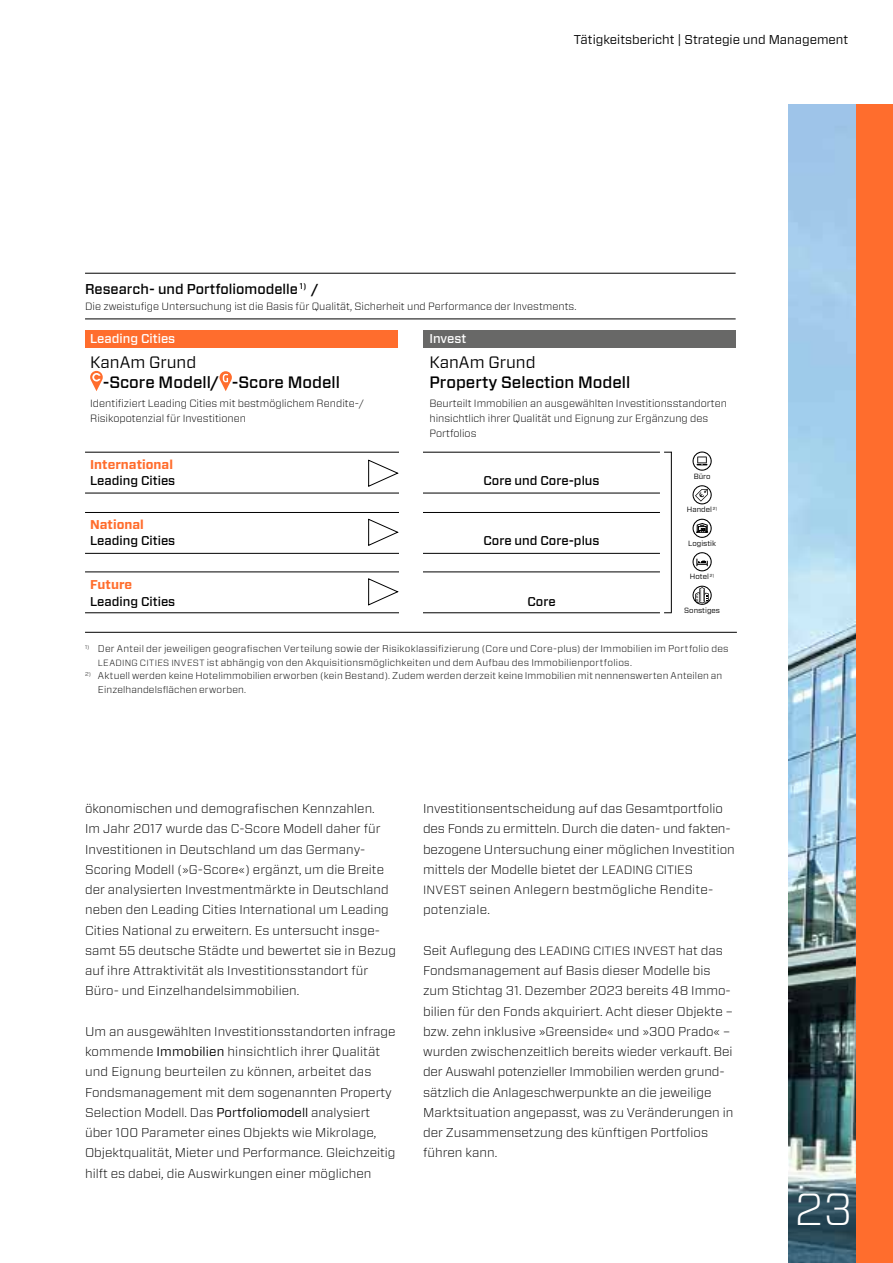
<style>
.page{position:relative;width:893px;height:1263px;background:#fff}
.page>*{position:absolute;margin:0;border:0;box-sizing:border-box;transform-origin:0 0}
.t1{font:300 45px "Forza";color:#fff}
.t2{font:500 16.5px "Forza";color:#000}
.t3{font:16.5px "Forza";color:#000}
.t4{font:500 14.25px "Forza";color:#000}
.t5{font:300 12.75px/20.2px "Forza";color:#000}
.t6{font:500 12.75px "Forza";color:#000}
.t7{font:12.75px "Forza";color:#000}
.t8{font:700 12.75px "Forza";color:#ff6d2d}
.t9{font:500 12.75px "Forza";color:#fff}
.t10{font:300 10.5px/15px "Forza";color:#000}
.t11{font:300 9.75px/13.5px "Forza";letter-spacing:.02em;color:#000}
.t12{font:7.5px "Forza";color:#000}
.s1{font-size:9px}
.s2{font-weight:400}
.s3{font-size:12px}
</style>
<div class="page">
<img style="left:789px;top:104px;width:68px;height:1159px">
<div style="left:857px;top:104px;width:36px;height:1159px;background:#ff6d2d"></div>
<hr style="left:85px;top:273px;width:651px;height:1px;background:#000">
<hr style="left:85px;top:319px;width:651px;height:1px;background:#000">
<hr style="left:85px;top:632px;width:652px;height:1px;background:#000">
<div style="left:85px;top:330px;width:313px;height:17px;background:#ff6d2d"></div>
<div style="left:423px;top:330px;width:313px;height:17px;background:#686867"></div>
<hr style="left:85px;top:452px;width:575px;height:1px;background:#000">
<hr style="left:85px;top:493px;width:575px;height:1px;background:#000">
<hr style="left:85px;top:512px;width:575px;height:1px;background:#000">
<hr style="left:85px;top:553px;width:575px;height:1px;background:#000">
<hr style="left:85px;top:571px;width:575px;height:1px;background:#000">
<hr style="left:85px;top:612px;width:575px;height:1px;background:#000">
<div style="left:400px;top:432px;width:23px;height:188px;background:#fff"></div>
<svg style="left:368px;top:459px;width:31px;height:28px"></svg>
<svg style="left:368px;top:518px;width:31px;height:28px"></svg>
<svg style="left:368px;top:578px;width:31px;height:28px"></svg>
<svg style="left:90px;top:371px;width:13px;height:20px"></svg>
<svg style="left:219px;top:371px;width:13px;height:20px"></svg>
<hr style="left:671px;top:452px;width:1px;height:161px;background:#000">
<svg style="left:692px;top:451px;width:20px;height:20px"></svg>
<svg style="left:692px;top:552px;width:20px;height:19px"></svg>
<svg style="left:692px;top:485px;width:20px;height:19px"></svg>
<svg style="left:692px;top:586px;width:20px;height:19px"></svg>
<svg style="left:692px;top:519px;width:20px;height:19px"></svg>
<p class="t7" style="left:574px;top:31px;width:276px">Tätigkeitsbericht | Strategie und Management</p>
<p class="t4" style="left:85px;top:279px;width:235px">Research- und Portfoliomodelle <sup>1)</sup> /</p>
<p class="t10" style="left:85px;top:298px;width:493px">Die zweistufige Untersuchung ist die Basis für Qualität, Sicherheit und Performance der Investments.</p>
<p class="t9" style="left:90px;top:330px;width:87px">Leading Cities</p>
<p class="t3" style="left:90px;top:351px;width:108px">KanAm Grund</p>
<p class="t2" style="left:103px;top:371px;width:239px">-Score Modell/ -Score Modell</p>
<p class="t10" style="left:90px;top:396px;width:275px">Identifiziert Leading Cities mit bestmöglichem Rendite-/<br>Risikopotenzial für Investitionen</p>
<p class="t9" style="left:429px;top:330px;width:39px">Invest</p>
<p class="t3" style="left:429px;top:351px;width:108px">KanAm Grund</p>
<p class="t2" style="left:429px;top:371px;width:202px">Property Selection Modell</p>
<p class="t10" style="left:429px;top:396px;width:299px">Beurteilt Immobilien an ausgewählten Investitionsstandorten hinsichtlich ihrer Qualität und Eignung zur Ergänzung des<br>Portfolios</p>
<p class="t8" style="left:90px;top:456px;width:84px">International</p>
<p class="t6" style="left:90px;top:472px;width:87px">Leading Cities</p>
<p class="t6" style="left:483px;top:472px;width:118px">Core und Core-plus</p>
<p class="t8" style="left:90px;top:516px;width:55px">National</p>
<p class="t6" style="left:90px;top:532px;width:87px">Leading Cities</p>
<p class="t6" style="left:483px;top:532px;width:118px">Core und Core-plus</p>
<p class="t8" style="left:90px;top:576px;width:44px">Future</p>
<p class="t6" style="left:90px;top:593px;width:87px">Leading Cities</p>
<p class="t6" style="left:527px;top:593px;width:30px">Core</p>
<p class="t12" style="left:694px;top:471px;width:18px">Büro</p>
<p class="t12" style="left:687px;top:505px;width:32px">Handel <sup>2)</sup></p>
<p class="t12" style="left:688px;top:538px;width:29px">Logistik</p>
<p class="t12" style="left:690px;top:572px;width:26px">Hotel <sup>2)</sup></p>
<p class="t12" style="left:684px;top:605px;width:37px">Sonstiges</p>
<p class="t11" style="left:98px;top:642px;width:632px;text-indent:-13px"><sup>1)</sup> Der Anteil der jeweiligen geografischen Verteilung sowie der Risikoklassifizierung (Core und Core-plus) der Immobilien im Portfolio des<br><span class="s1">LEADING CITIES INVEST</span> ist abhängig von den Akquisitionsmöglichkeiten und dem Aufbau des Immobilienportfolios.</p>
<p class="t11" style="left:98px;top:669px;width:626px;text-indent:-13px"><sup>2)</sup> Aktuell werden keine Hotelimmobilien erworben (kein Bestand). Zudem werden derzeit keine Immobilien mit nennenswerten Anteilen an<br>Einzelhandelsflächen erworben.</p>
<p class="t5" style="left:85px;top:798px;width:313px">ökonomischen und demografischen Kennzahlen.<br>Im Jahr 2017 wurde das C-Score Modell daher für Investitionen in Deutschland um das Germany-Scoring Modell (»G-Score«) ergänzt, um die Breite der analysierten Investmentmärkte in Deutschland neben den Leading Cities International um Leading Cities National zu erweitern. Es untersucht insge&shy;samt 55 deutsche Städte und bewertet sie in Bezug auf ihre Attraktivität als Investitionsstandort für Büro- und Einzelhandelsimmobilien.</p>
<p class="t5" style="left:85px;top:1021px;width:312px">Um an ausgewählten Investitionsstandorten infrage kommende <span class="s2">Immobilien</span> hinsichtlich ihrer Qualität und Eignung beurteilen zu können, arbeitet das Fondsmanagement mit dem sogenannten Property Selection Modell. Das <span class="s2">Portfoliomodell</span> analysiert über 100 Parameter eines Objekts wie Mikrolage, Objektqualität, Mieter und Performance. Gleichzeitig hilft es dabei, die Auswirkungen einer möglichen</p>
<p class="t5" style="left:423px;top:798px;width:313px">Investitionsentscheidung auf das Gesamtportfolio des Fonds zu ermitteln. Durch die daten- und fakten&shy;bezogene Untersuchung einer möglichen Investition mittels der Modelle bietet der <span class="s3">LEADING CITIES INVEST</span> seinen Anlegern bestmögliche Rendite&shy;potenziale.</p>
<p class="t5" style="left:423px;top:940px;width:312px">Seit Auflegung des <span class="s3">LEADING CITIES INVEST</span> hat das Fondsmanagement auf Basis dieser Modelle bis zum Stichtag 31. Dezember 2023 bereits 48 Immo&shy;bilien für den Fonds akquiriert. Acht dieser Objekte – bzw. zehn inklusive »Greenside« und »300 Prado« – wurden zwischenzeitlich bereits wieder verkauft. Bei der Auswahl potenzieller Immobilien werden grund&shy;sätzlich die Anlageschwerpunkte an die jeweilige Marktsituation angepasst, was zu Veränderungen in der Zusammensetzung des künftigen Portfolios führen kann.</p>
<h1 class="t1" style="left:794px;top:1178px;width:60px">23</h1>
</div>
